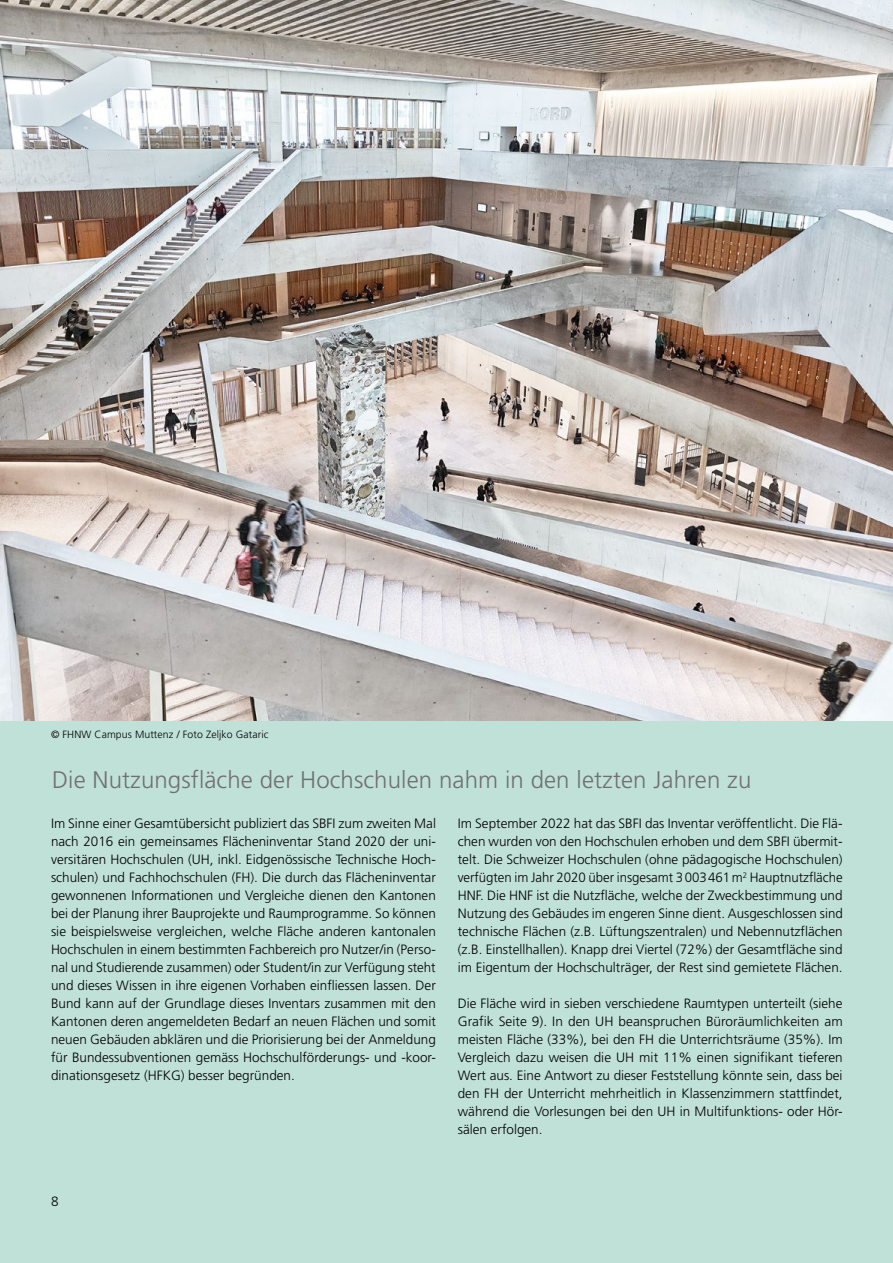
<style>
.page{position:relative;width:893px;height:1263px;background:#c0e1d7}
.page>*{position:absolute;margin:0;border:0;box-sizing:border-box;transform-origin:0 0}
.t1{font:300 24px "Frutiger LT Std";letter-spacing:.005em;color:#706f6f}
.t2{font:300 13.5px/18px "Frutiger LT Std";color:#000;text-align:justify}
.t3{font:300 10.5px "Frutiger LT Std";letter-spacing:.01em;color:#000}
</style>
<div class="page">
<img style="left:0;top:0;width:893px;height:721px">
<p class="t3" style="left:51px;top:728px;width:219px">© FHNW Campus Muttenz / Foto Zeljko Gataric</p>
<h2 class="t1" style="left:52px;top:766px;width:701px">Die Nutzungsfläche der Hochschulen nahm in den letzten Jahren zu</h2>
<p class="t2" style="left:51px;top:815px;width:387px">Im Sinne einer Gesamtübersicht publiziert das SBFI zum zweiten Mal nach 2016 ein gemeinsames Flächeninventar Stand 2020 der uni&shy;versitären Hochschulen (UH, inkl. Eidgenössische Technische Hoch&shy;schulen) und Fachhochschulen (FH). Die durch das Flächeninventar gewonnenen Informationen und Vergleiche dienen den Kantonen bei der Planung ihrer Bauprojekte und Raumprogramme. So können sie beispielsweise vergleichen, welche Fläche anderen kantonalen Hochschulen in einem bestimmten Fachbereich pro Nutzer/in (Perso&shy;nal und Studierende zusammen) oder Student/in zur Verfügung steht und dieses Wissen in ihre eigenen Vorhaben einfliessen lassen. Der Bund kann auf der Grundlage dieses Inventars zusammen mit den Kantonen deren angemeldeten Bedarf an neuen Flächen und somit neuen Gebäuden abklären und die Priorisierung bei der Anmeldung für Bundessubventionen gemäss Hochschulförderungs- und -koor&shy;dinationsgesetz (HFKG) besser begründen.</p>
<p class="t2" style="left:458px;top:815px;width:387px">Im September 2022 hat das SBFI das Inventar veröffentlicht. Die Flä&shy;chen wurden von den Hochschulen erhoben und dem SBFI übermit&shy;telt. Die Schweizer Hochschulen (ohne pädagogische Hochschulen) verfügten im Jahr 2020 über insgesamt 3003461m<sup>2</sup> Hauptnutzfläche HNF. Die HNF ist die Nutzfläche, welche der Zweckbestimmung und Nutzung des Gebäudes im engeren Sinne dient. Ausgeschlossen sind technische Flächen (z.B. Lüftungszentralen) und Nebennutzflächen</p>
<p class="t2" style="left:458px;top:941px;width:386px">(z.B. Einstellhallen). Knapp drei Viertel (72%) der Gesamtfläche sind im Eigentum der Hochschulträger, der Rest sind gemietete Flächen.</p>
<p class="t2" style="left:458px;top:995px;width:386px">Die Fläche wird in sieben verschiedene Raumtypen unterteilt (siehe Grafik Seite 9). In den UH beanspruchen Büroräumlichkeiten am meisten Fläche (33%), bei den FH die Unterrichtsräume (35%). Im Vergleich dazu weisen die UH mit 11% einen signifikant tieferen Wert aus. Eine Antwort zu dieser Feststellung könnte sein, dass bei den FH der Unterricht mehrheitlich in Klassenzimmern stattfindet, während die Vorlesungen bei den UH in Multifunktions- oder Hör&shy;sälen erfolgen.</p>
<p class="t2" style="left:51px;top:1193px;width:9px">8</p>
</div>
